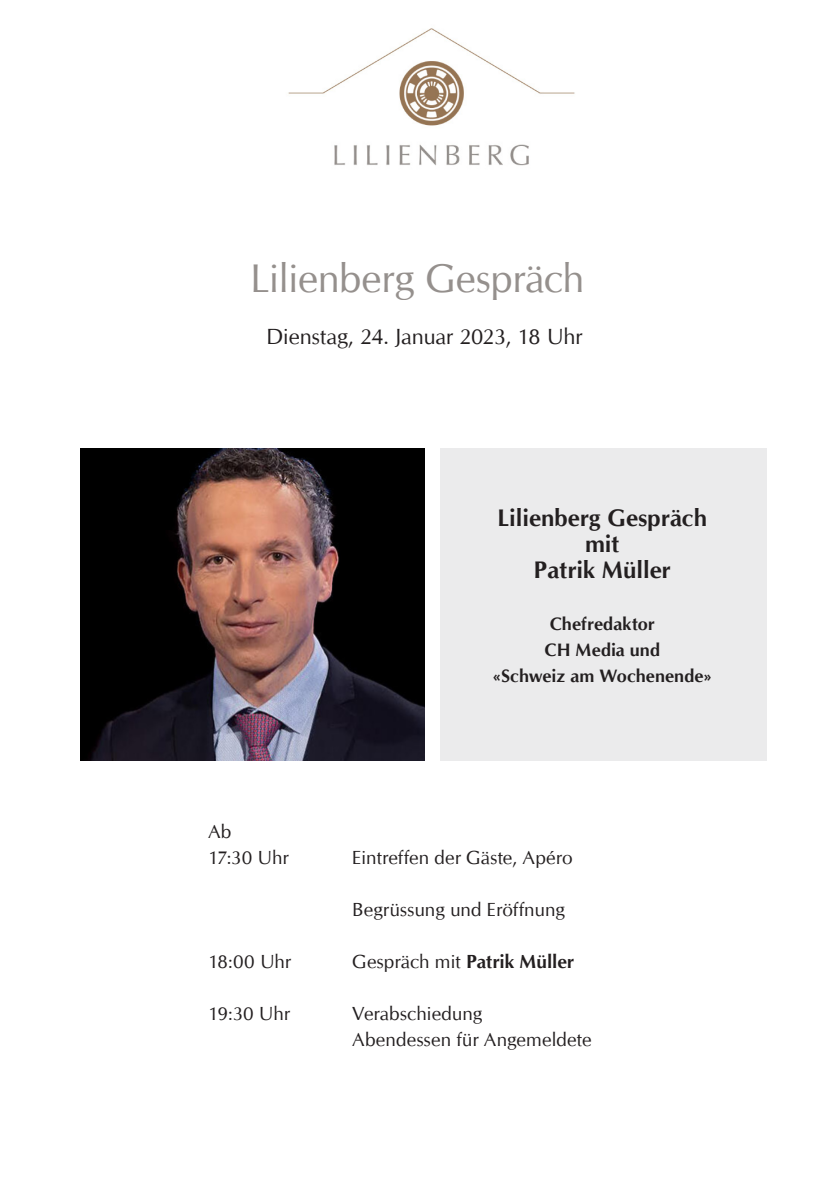
<style>
.page{position:relative;width:840px;height:1191px;background:#fff}
.page>*{position:absolute;margin:0;border:0;box-sizing:border-box;transform-origin:0 0}
.Grundschrift_9_5_13{font:40px "CG Omega";letter-spacing:-.015em;color:#95908d}
.t1{font:700 24px/26px "CG Omega";color:#231f20;text-align:center}
.Grundschrift_9_5_13-2{font:22px "CG Omega";letter-spacing:-.01em;color:#231f20}
.Grundschrift_9_5_13-3{font:19px "CG Omega";color:#231f20}
.Grundschrift_9_5_13-4{font:700 19px "CG Omega";letter-spacing:-.005em;color:#231f20}
.t2{font:700 18px/26px "CG Omega";letter-spacing:.005em;color:#231f20;text-align:center}
.s1{font-weight:400}
</style>
<div class="page">
<div style="left:439px;top:448px;width:326px;height:312px;background:#ebebec"></div>
<img style="left:288px;top:28px;width:287px;height:138px">
<img style="left:81px;top:448px;width:343px;height:312px">
<p class="Grundschrift_9_5_13" style="left:249px;top:255px;width:336px">Lilienberg Gespräch</p>
<p class="Grundschrift_9_5_13-2" style="left:266px;top:323px;width:318px">Dienstag, 24. Januar 2023, 18 Uhr</p>
<p class="t1" style="left:497px;top:505px;width:211px">Lilienberg Gespräch mit<br>Patrik Müller</p>
<p class="t2" style="left:492px;top:611px;width:220px">Chefredaktor<br>CH Media und<br>«Schweiz am Wochenende»</p>
<p class="Grundschrift_9_5_13-3" style="left:208px;top:820px;width:25px">Ab</p>
<p class="Grundschrift_9_5_13-3" style="left:208px;top:846px;width:82px">17:30 Uhr</p>
<p class="Grundschrift_9_5_13-3" style="left:352px;top:846px;width:222px">Eintreffen der Gäste, Apéro</p>
<p class="Grundschrift_9_5_13-3" style="left:352px;top:898px;width:214px">Begrüssung und Eröffnung</p>
<p class="Grundschrift_9_5_13-3" style="left:208px;top:950px;width:84px">18:00 Uhr</p>
<p class="Grundschrift_9_5_13-4" style="left:352px;top:950px;width:223px"><span class="s1">Gespräch mit</span> Patrik Müller</p>
<p class="Grundschrift_9_5_13-3" style="left:208px;top:1002px;width:83px">19:30 Uhr</p>
<p class="Grundschrift_9_5_13-3" style="left:352px;top:1002px;width:131px">Verabschiedung</p>
<p class="Grundschrift_9_5_13-3" style="left:352px;top:1028px;width:240px">Abendessen für Angemeldete</p>
</div>
